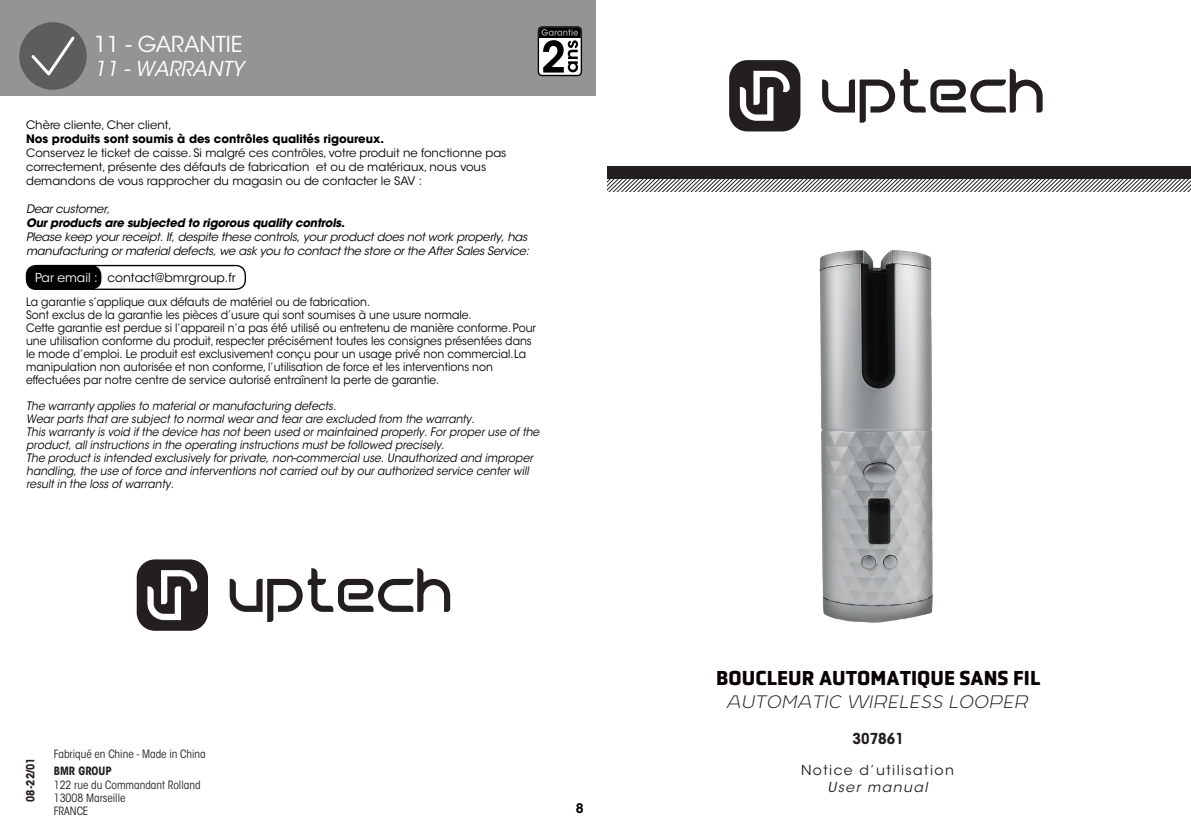
<style>
.page{position:relative;width:1191px;height:840px;background:#fff}
.page>*{position:absolute;margin:0;border:0;box-sizing:border-box;transform-origin:0 0}
.t1{font:21.8px "ITC Avant Garde Std";color:#fff}
.t2{font:700 20.6px "Obvia";color:#080302;scale:.95 1}
.t3{font:italic 20.4px "ITC Avant Garde Std";color:#fff}
.t4{font:italic 19px "Geo Deco";color:#231f20}
.t5{font:700 condensed 15px "ITC Avant Garde Std";color:#231f20}
.t6{font:13.6px "ITC Avant Garde Std";letter-spacing:.1em;color:#231f20}
.t7{font:italic 13.6px "ITC Avant Garde Std";letter-spacing:.1em;color:#231f20}
.t8{font:600 13px "ITC Avant Garde Std";color:#000001}
.t9{font:12.2px "ITC Avant Garde Std";color:#000001}
.t10{font:11.6px/13px "ITC Avant Garde Std";color:#000001;scale:.93 1}
.t11{font:italic 11.6px/13px "ITC Avant Garde Std";color:#000001;scale:.93 1}
.t12{font:11.6px/14px "ITC Avant Garde Std";color:#000001}
.t13{font:italic 11.6px/14px "ITC Avant Garde Std";letter-spacing:-.02em;color:#000001}
.t14{font:700 11.6px "ITC Avant Garde Std";color:#000001}
.t15{font:italic 700 11.6px "ITC Avant Garde Std";letter-spacing:-.02em;color:#000001}
.t16{font:condensed 11.4px/13.2px "ITC Avant Garde Std";color:#231f20}
.t17{font:700 condensed 11.4px "ITC Avant Garde Std";color:#231f20}
.t18{font:700 condensed 11.2px "ITC Avant Garde Std";color:#231f20}
.s1{color:#fff}
</style>
<div class="page">
<svg style="left:822px;top:69px;width:220px;height:54px"></svg>
<svg style="left:729px;top:60px;width:71px;height:71px"></svg>
<img style="left:819px;top:250px;width:114px;height:373px">
<div style="left:607px;top:166px;width:584px;height:12px;background:#231f20"></div>
<svg style="left:607px;top:178px;width:584px;height:13px"></svg>
<svg style="left:230px;top:568px;width:220px;height:53px"></svg>
<svg style="left:137px;top:559px;width:71px;height:71px"></svg>
<div style="left:0;top:0;width:595px;height:95px;background:#939595"></div>
<div style="left:26px;top:265px;width:220px;height:25px;border:1px solid #000001;border-radius:10px"></div>
<div style="left:27px;top:265px;width:74px;height:24px;background:#000001;border-radius:10px"></div>
<div style="left:19px;top:22px;width:68px;height:68px;background:#5b5d5e;border-radius:50%"></div>
<svg style="left:31px;top:36px;width:44px;height:40px"></svg>
<svg style="left:538px;top:26px;width:44px;height:50px;background:#7a7a7a"></svg>
<h1 class="t1" style="left:94px;top:30px;width:150px">11 - GARANTIE</h1>
<h3 class="t3" style="left:94px;top:56px;width:151px">11 - WARRANTY</h3>
<p class="t12" style="left:26px;top:118px;width:147px">Chère cliente, Cher client,</p>
<p class="t14" style="left:26px;top:131px;width:359px">Nos produits sont soumis à des contrôles qualités rigoureux.</p>
<p class="t12" style="left:26px;top:146px;width:482px">Conservez le ticket de caisse. Si malgré ces contrôles, votre produit ne fonctionne pas correctement, présente des défauts de fabrication et ou de matériaux, nous vous demandons de vous rapprocher du magasin ou de contacter le SAV :</p>
<p class="t13" style="left:26px;top:202px;width:86px">Dear customer,</p>
<p class="t15" style="left:26px;top:215px;width:320px">Our products are subjected to rigorous quality controls.</p>
<p class="t13" style="left:26px;top:230px;width:504px">Please keep your receipt. If, despite these controls, your product does not work properly, has manufacturing or material defects, we ask you to contact the store or the After Sales Service:</p>
<p class="t10" style="left:26px;top:295px;width:550px">La garantie s’applique aux défauts de matériel ou de fabrication.<br>Sont exclus de la garantie les pièces d’usure qui sont soumises à une usure normale.<br>Cette garantie est perdue si l’appareil n’a pas été utilisé ou entretenu de manière conforme. Pour une utilisation conforme du produit, respecter précisément toutes les consignes présentées dans le mode d’emploi. Le produit est exclusivement conçu pour un usage privé non commercial.La manipulation non autorisée et non conforme, l’utilisation de force et les interventions non effectuées par notre centre de service autorisé entraînent la perte de garantie.</p>
<p class="t11" style="left:26px;top:399px;width:553px">The warranty applies to material or manufacturing defects.<br>Wear parts that are subject to normal wear and tear are excluded from the warranty.<br>This warranty is void if the device has not been used or maintained properly. For proper use of the product, all instructions in the operating instructions must be followed precisely.<br>The product is intended exclusively for private, non-commercial use. Unauthorized and improper handling, the use of force and interventions not carried out by our authorized service center will result in the loss of warranty.</p>
<p class="t9" style="left:35px;top:270px;width:202px"><span class="s1">Par email :</span> contact@bmrgroup.fr</p>
<p class="t18" style="left:23px;top:801px;width:46px;rotate:-90deg">08-22/01</p>
<p class="t16" style="left:54px;top:747px;width:153px">Fabriqué en Chine - Made in China</p>
<p class="t17" style="left:54px;top:763px;width:59px">BMR GROUP</p>
<p class="t16" style="left:54px;top:777px;width:148px">122 rue du Commandant Rolland<br>13008 Marseille<br>FRANCE</p>
<p class="t8" style="left:576px;top:799px;width:9px">8</p>
<h2 class="t2" style="left:716px;top:665px;width:343px">BOUCLEUR AUTOMATIQUE SANS FIL</h2>
<h3 class="t4" style="left:727px;top:689px;width:303px">AUTOMATIC WIRELESS LOOPER</h3>
<p class="t5" style="left:852px;top:728px;width:53px">307861</p>
<p class="t6" style="left:801px;top:761px;width:154px">Notice d’utilisation</p>
<p class="t7" style="left:827px;top:778px;width:102px">User manual</p>
</div>
